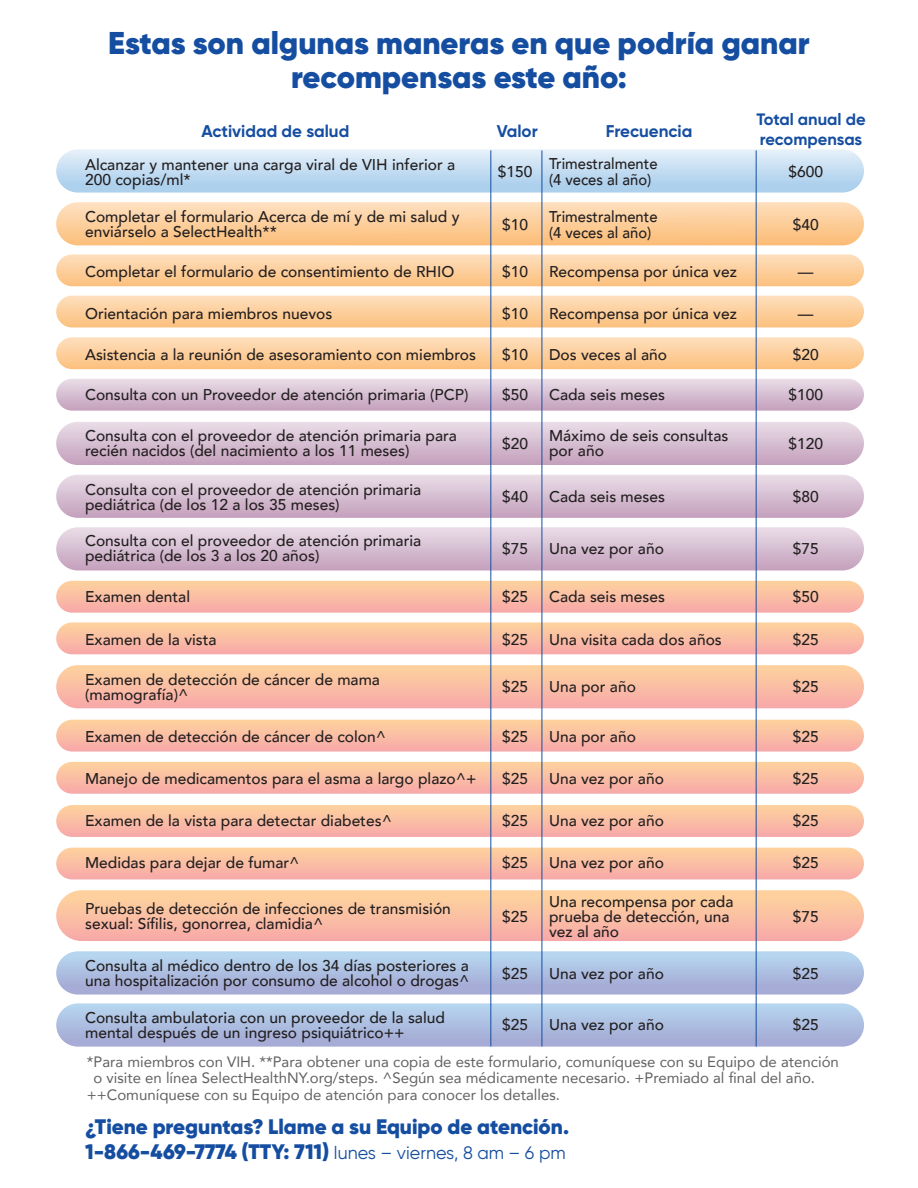
<style>
.page{position:relative;width:918px;height:1188px;background:#fff}
.page>*{position:absolute;margin:0;border:0;box-sizing:border-box;transform-origin:0 0}
.t1{font:900 31.5px/34.5px "Gilroy";color:#154ea1;text-align:center}
.t2{font:900 21px/25.2px "Gilroy";color:#154ea1}
.t3{font:700 16.95px "Gilroy";color:#154ea1}
.t4{font:700 16.5px/19.8px "Gilroy";color:#154ea1}
.t5{font:500 15.6px/15px "Avenir";color:#231f20}
.t6{font:500 15.6px/16.5px "Avenir";color:#231f20;scale:.95 1}
.t7{font:15px "Avenir";color:#616164}
.s1{font-weight:400;font-size:18px}
</style>
<div class="page">
<div style="left:56px;top:890px;width:808px;height:51px;background:linear-gradient(to bottom,#fed69d,#f8a9a9);border-radius:25px"></div>
<div style="left:56px;top:379px;width:808px;height:32px;background:linear-gradient(to bottom,#e9dce7,#c5a1be);border-radius:16px"></div>
<div style="left:56px;top:422px;width:808px;height:43px;background:linear-gradient(to bottom,#e9dde7,#c49fbc);border-radius:22px"></div>
<div style="left:56px;top:475px;width:808px;height:43px;background:linear-gradient(to bottom,#e9dce7,#c49fbc);border-radius:22px"></div>
<div style="left:56px;top:527px;width:808px;height:43px;background:linear-gradient(to bottom,#eadee8,#c4a0bd);border-radius:22px"></div>
<div style="left:56px;top:254px;width:808px;height:32px;background:linear-gradient(to bottom,#fedfbe,#fcc180);border-radius:16px"></div>
<svg style="left:56px;top:296px;width:808px;height:31px"></svg>
<div style="left:56px;top:337px;width:808px;height:32px;background:linear-gradient(to bottom,#fedfbe,#fcc180);border-radius:16px"></div>
<div style="left:56px;top:202px;width:808px;height:43px;background:linear-gradient(to bottom,#fee0c0,#fcbd78);border-radius:22px"></div>
<div style="left:56px;top:149px;width:808px;height:44px;background:linear-gradient(to bottom,#e5f0f9,#a6ccec);border-radius:22px"></div>
<div style="left:56px;top:951px;width:808px;height:44px;background:linear-gradient(to bottom,#b7d9f1,#a3a6d2);border-radius:22px"></div>
<div style="left:56px;top:1003px;width:808px;height:44px;background:linear-gradient(to bottom,#b7d6f0,#a4a8d3);border-radius:22px"></div>
<div style="left:56px;top:581px;width:808px;height:32px;background:linear-gradient(to bottom,#fdd29e,#f7aaa9);border-radius:16px"></div>
<div style="left:56px;top:622px;width:808px;height:32px;background:linear-gradient(to bottom,#fdd39e,#f8aaa8);border-radius:16px"></div>
<div style="left:56px;top:665px;width:808px;height:43px;background:linear-gradient(to bottom,#fdd39e,#f7a8a9);border-radius:22px"></div>
<div style="left:56px;top:720px;width:808px;height:32px;background:linear-gradient(to bottom,#fdd29e,#f7aaa9);border-radius:16px"></div>
<div style="left:56px;top:762px;width:808px;height:32px;background:linear-gradient(to bottom,#fdd29e,#f7aaa9);border-radius:16px"></div>
<div style="left:56px;top:805px;width:808px;height:32px;background:linear-gradient(to bottom,#fdd39e,#f7aaa8);border-radius:16px"></div>
<svg style="left:56px;top:848px;width:808px;height:31px"></svg>
<hr style="left:490px;top:150px;width:1px;height:896px;background:#154ea1">
<hr style="left:542px;top:150px;width:1px;height:896px;background:#154ea1">
<hr style="left:756px;top:150px;width:1px;height:896px;background:#154ea1">
<h1 class="t1" style="left:108px;top:25px;width:703px">Estas son algunas maneras en que podría ganar recompensas este año:</h1>
<p class="t3" style="left:201px;top:121px;width:149px">Actividad de salud</p>
<p class="t3" style="left:497px;top:121px;width:42px">Valor</p>
<p class="t3" style="left:606px;top:121px;width:88px">Frecuencia</p>
<p class="t4" style="left:756px;top:109px;width:111px">Total anual de recompensas</p>
<p class="t5" style="left:85px;top:156px;width:372px">Alcanzar y mantener una carga viral de VIH inferior a<br>200 copias/ml*</p>
<p class="t5" style="left:498px;top:163px;width:36px">$150</p>
<p class="t6" style="left:549px;top:154px;width:116px">Trimestralmente (4 veces al año)</p>
<p class="t5" style="left:788px;top:163px;width:36px">$600</p>
<p class="t5" style="left:85px;top:209px;width:376px">Completar el formulario Acerca de mí y de mi salud y enviárselo a SelectHealth**</p>
<p class="t5" style="left:502px;top:216px;width:27px">$10</p>
<p class="t6" style="left:549px;top:207px;width:116px">Trimestralmente (4 veces al año)</p>
<p class="t5" style="left:793px;top:216px;width:27px">$40</p>
<p class="t5" style="left:85px;top:263px;width:371px">Completar el formulario de consentimiento de RHIO</p>
<p class="t5" style="left:502px;top:263px;width:27px">$10</p>
<p class="t5" style="left:549px;top:263px;width:189px">Recompensa por única vez</p>
<p class="t5" style="left:798px;top:263px;width:17px">—</p>
<p class="t5" style="left:85px;top:305px;width:249px">Orientación para miembros nuevos</p>
<p class="t5" style="left:502px;top:305px;width:27px">$10</p>
<p class="t5" style="left:549px;top:305px;width:189px">Recompensa por única vez</p>
<p class="t5" style="left:798px;top:305px;width:17px">—</p>
<p class="t5" style="left:85px;top:346px;width:393px">Asistencia a la reunión de asesoramiento con miembros</p>
<p class="t5" style="left:502px;top:346px;width:27px">$10</p>
<p class="t5" style="left:549px;top:346px;width:120px">Dos veces al año</p>
<p class="t5" style="left:793px;top:346px;width:27px">$20</p>
<p class="t5" style="left:85px;top:387px;width:385px">Consulta con un Proveedor de atención primaria (PCP)</p>
<p class="t5" style="left:502px;top:387px;width:27px">$50</p>
<p class="t5" style="left:549px;top:387px;width:117px">Cada seis meses</p>
<p class="t5" style="left:788px;top:387px;width:36px">$100</p>
<p class="t5" style="left:85px;top:428px;width:373px">Consulta con el proveedor de atención primaria para recién nacidos (del nacimiento a los 11 meses)</p>
<p class="t5" style="left:502px;top:435px;width:27px">$20</p>
<p class="t5" style="left:549px;top:428px;width:181px">Máximo de seis consultas por año</p>
<p class="t5" style="left:788px;top:435px;width:36px">$120</p>
<p class="t5" style="left:85px;top:481px;width:338px">Consulta con el proveedor de atención primaria pediátrica (de los 12 a los 35 meses)</p>
<p class="t5" style="left:502px;top:489px;width:27px">$40</p>
<p class="t5" style="left:549px;top:489px;width:117px">Cada seis meses</p>
<p class="t5" style="left:793px;top:489px;width:27px">$80</p>
<p class="t5" style="left:85px;top:533px;width:338px">Consulta con el proveedor de atención primaria pediátrica (de los 3 a los 20 años)</p>
<p class="t5" style="left:502px;top:540px;width:27px">$75</p>
<p class="t5" style="left:549px;top:540px;width:116px">Una vez por año</p>
<p class="t5" style="left:793px;top:540px;width:27px">$75</p>
<p class="t5" style="left:85px;top:589px;width:107px">Examen dental</p>
<p class="t5" style="left:502px;top:589px;width:27px">$25</p>
<p class="t5" style="left:549px;top:589px;width:117px">Cada seis meses</p>
<p class="t5" style="left:793px;top:589px;width:27px">$50</p>
<p class="t5" style="left:85px;top:631px;width:133px">Examen de la vista</p>
<p class="t5" style="left:502px;top:631px;width:27px">$25</p>
<p class="t5" style="left:549px;top:631px;width:174px">Una visita cada dos años</p>
<p class="t5" style="left:793px;top:631px;width:27px">$25</p>
<p class="t5" style="left:85px;top:671px;width:296px">Examen de detección de cáncer de mama (mamografía)^</p>
<p class="t5" style="left:502px;top:679px;width:27px">$25</p>
<p class="t5" style="left:549px;top:679px;width:88px">Una por año</p>
<p class="t5" style="left:793px;top:679px;width:27px">$25</p>
<p class="t5" style="left:85px;top:728px;width:303px">Examen de detección de cáncer de colon^</p>
<p class="t5" style="left:502px;top:728px;width:27px">$25</p>
<p class="t5" style="left:549px;top:728px;width:88px">Una por año</p>
<p class="t5" style="left:793px;top:728px;width:27px">$25</p>
<p class="t5" style="left:85px;top:770px;width:393px">Manejo de medicamentos para el asma a largo plazo^+</p>
<p class="t5" style="left:502px;top:770px;width:27px">$25</p>
<p class="t5" style="left:549px;top:770px;width:116px">Una vez por año</p>
<p class="t5" style="left:793px;top:770px;width:27px">$25</p>
<p class="t5" style="left:85px;top:812px;width:308px">Examen de la vista para detectar diabetes^</p>
<p class="t5" style="left:502px;top:812px;width:27px">$25</p>
<p class="t5" style="left:549px;top:812px;width:116px">Una vez por año</p>
<p class="t5" style="left:793px;top:812px;width:27px">$25</p>
<p class="t5" style="left:85px;top:855px;width:216px">Medidas para dejar de fumar^</p>
<p class="t5" style="left:502px;top:855px;width:27px">$25</p>
<p class="t5" style="left:549px;top:855px;width:116px">Una vez por año</p>
<p class="t5" style="left:793px;top:855px;width:27px">$25</p>
<p class="t5" style="left:85px;top:900px;width:367px">Pruebas de detección de infecciones de transmisión sexual: Sífilis, gonorrea, clamidia^</p>
<p class="t5" style="left:502px;top:908px;width:27px">$25</p>
<p class="t5" style="left:549px;top:893px;width:186px">Una recompensa por cada prueba de detección, una vez al año</p>
<p class="t5" style="left:793px;top:908px;width:27px">$75</p>
<p class="t5" style="left:85px;top:958px;width:386px">Consulta al médico dentro de los 34 días posteriores a una hospitalización por consumo de alcohol o drogas^</p>
<p class="t5" style="left:502px;top:965px;width:27px">$25</p>
<p class="t5" style="left:549px;top:965px;width:116px">Una vez por año</p>
<p class="t5" style="left:793px;top:965px;width:27px">$25</p>
<p class="t5" style="left:85px;top:1009px;width:361px">Consulta ambulatoria con un proveedor de la salud mental después de un ingreso psiquiátrico++</p>
<p class="t5" style="left:502px;top:1017px;width:27px">$25</p>
<p class="t5" style="left:549px;top:1017px;width:116px">Una vez por año</p>
<p class="t5" style="left:793px;top:1017px;width:27px">$25</p>
<p class="t7" style="left:87px;top:1050px;width:754px">* Para miembros con VIH. **Para obtener una copia de este formulario, comuníquese con su Equipo de atención</p>
<p class="t7" style="left:94px;top:1066px;width:723px">o visite en línea SelectHealthNY.org/steps. ^Según sea médicamente necesario. +Premiado al final del año.</p>
<p class="t7" style="left:87px;top:1083px;width:475px">++Comuníquese con su Equipo de atención para conocer los detalles.</p>
<h2 class="t2" style="left:85px;top:1114px;width:486px">¿Tiene preguntas? Llame a su Equipo de atención.<br>1-866-469-7774 (TTY: 711) <span class="s1">lunes – viernes, 8 am – 6 pm</span></h2>
</div>
